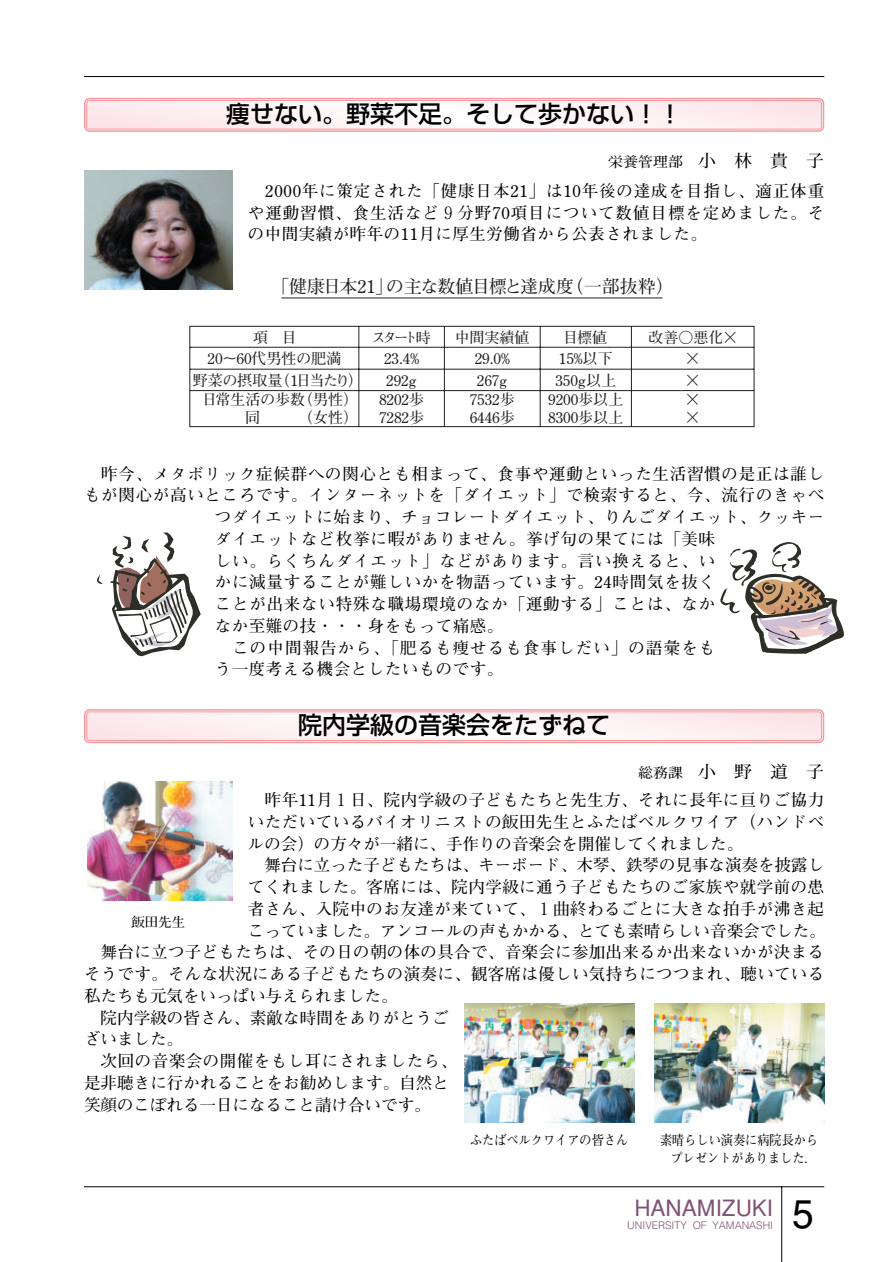
<style>
.page{position:relative;width:893px;height:1262px;background:#fff}
.page>*{position:absolute;margin:0;border:0;box-sizing:border-box;transform-origin:0 0}
.t1{font:39px "Helvetica";color:#000}
.t2{font:500 24px "Shin Go";color:#000}
.t3{font:22.5px "Helvetica";color:#805276}
.t4{font:700 18px "Futo Min A101";letter-spacing:-.015em;color:#231f20}
.t5{font:700 17.1px "Futo Min A101";color:#000;scale:1.05 1}
.t6{font:700 16.5px/21.8px "Futo Min A101";letter-spacing:.025em;color:#000;text-align:justify}
.t7{font:700 16.5px "Futo Min A101";letter-spacing:.045em;color:#000}
.t8{font:700 16.5px "Futo Min A101";color:#000}
.t9{font:700 16.5px "Futo Min A101";letter-spacing:.005em;color:#000}
.t10{font:700 16.5px "Futo Min A101";letter-spacing:.065em;color:#000}
.t11{font:700 15px/21.5px "Futo Min A101";color:#231f20}
.t12{font:700 15px/21.5px "Futo Min A101";letter-spacing:-.205em;color:#231f20;text-align:center}
.t13{font:700 13.5px/18px "Futo Min A101";color:#000;text-align:center;scale:.9 1}
.t14{font:700 13.5px "Futo Min A101";color:#000}
.t15{font:300 10.5px "Helvetica";color:#805276}
.s1{font-size:14.25px}
</style>
<div class="page">
<hr style="left:84px;top:1186px;width:740px;height:1px;background:#000">
<hr style="left:781px;top:1186px;width:1px;height:76px;background:#000">
<div style="left:87px;top:101px;width:734px;height:28px;background:#fdf2f4;border-radius:3px"></div>
<div style="left:84px;top:98px;width:740px;height:34px;border:2px solid #f6989d;border-radius:5px"></div>
<div style="left:86px;top:100px;width:735px;height:29px;border:1px solid #f6989d;border-radius:3px"></div>
<div style="left:87px;top:712px;width:734px;height:28px;background:#fdf2f4;border-radius:3px"></div>
<div style="left:84px;top:709px;width:740px;height:34px;border:2px solid #f6989d;border-radius:5px"></div>
<div style="left:86px;top:711px;width:735px;height:29px;border:1px solid #f6989d;border-radius:3px"></div>
<img style="left:84px;top:170px;width:149px;height:119px">
<img style="left:88px;top:781px;width:145px;height:119px">
<svg style="left:97px;top:575px;width:6px;height:9px"></svg>
<svg style="left:111px;top:532px;width:90px;height:124px"></svg>
<svg style="left:720px;top:542px;width:123px;height:112px"></svg>
<img style="left:464px;top:1003px;width:170px;height:120px">
<img style="left:654px;top:1003px;width:170px;height:120px">
<svg style="left:189px;top:297px;width:565px;height:130px"></svg>
<hr style="left:84px;top:76px;width:740px;height:1px;background:#000">
<h2 class="t2" style="left:226px;top:105px;width:458px">痩せない。野菜不足。そして歩かない！！</h2>
<p class="t5" style="left:608px;top:154px;width:207px"><span class="s1">栄養管理部　</span>小　林　貴　子</p>
<p class="t6" style="left:248px;top:182px;width:578px;text-indent:17px">2000年に策定された「健康日本21」は10年後の達成を目指し、適正体重や運動習慣、食生活など９分野70項目について数値目標を定めました。その中間実績が昨年の11月に厚生労働省から公表されました。</p>
<p class="t4" style="left:271px;top:280px;width:404px">「健康日本21」の主な数値目標と達成度（一部抜粋）</p>
<p class="t11" style="left:253px;top:329px;width:45px">項　目</p>
<p class="t12" style="left:371px;top:329px;width:61px">スタート時<br>23.4%<br>292ｇ</p>
<p class="t11" style="left:379px;top:392px;width:46px;line-height:18px">8202歩<br>7282歩</p>
<p class="t11" style="left:193px;top:350px;width:171px;line-height:21.9px;text-align:center">20～60代男性の肥満<br>野菜の摂取量（1日当たり）</p>
<p class="t11" style="left:202px;top:392px;width:158px;line-height:18px;text-align:right">日常生活の歩数（男性）同　　　（女性）</p>
<p class="t11" style="left:454px;top:329px;width:76px;text-align:center">中間実績値<br>29.0%<br>267ｇ</p>
<p class="t11" style="left:470px;top:392px;width:46px;line-height:18px">7532歩<br>6446歩</p>
<p class="t11" style="left:555px;top:329px;width:62px;text-align:center">目標値<br>15%以下<br>350ｇ以上</p>
<p class="t11" style="left:548px;top:392px;width:76px;line-height:18px">9200歩以上<br>8300歩以上</p>
<p class="t11" style="left:648px;top:329px;width:91px;text-align:center">改善○悪化× ×<br>×</p>
<p class="t11" style="left:685px;top:392px;width:16px;line-height:18px">× ×</p>
<p class="t7" style="left:101px;top:467px;width:724px">昨今、メタボリック症候群への関心とも相まって、食事や運動といった生活習慣の是正は誰し</p>
<p class="t7" style="left:84px;top:489px;width:741px">もが関心が高いところです。インターネットを「ダイエット」で検索すると、今、流行のきゃべ</p>
<p class="t6" style="left:215px;top:508px;width:611px">つダイエットに始まり、チョコレートダイエット、りんごダイエット、クッキー</p>
<p class="t7" style="left:215px;top:533px;width:502px">ダイエットなど枚挙に暇がありません。挙げ句の果てには「美味</p>
<p class="t7" style="left:215px;top:554px;width:502px">しい。らくちんダイエット」などがあります。言い換えると、い</p>
<p class="t7" style="left:215px;top:576px;width:502px">かに減量することが難しいかを物語っています。24時間気を抜く</p>
<p class="t7" style="left:215px;top:598px;width:502px">ことが出来ない特殊な職場環境のなか「運動する」ことは、なか</p>
<p class="t6" style="left:215px;top:617px;width:290px">なか至難の技・・・身をもって痛感。</p>
<p class="t10" style="left:232px;top:641px;width:484px">この中間報告から、「肥るも痩せるも食事しだい」の語彙をも</p>
<p class="t6" style="left:215px;top:660px;width:290px">う一度考える機会としたいものです。</p>
<h2 class="t2" style="left:298px;top:716px;width:314px">院内学級の音楽会をたずねて</h2>
<p class="t5" style="left:638px;top:765px;width:179px"><span class="s1">総務課　</span>小　野　道　子</p>
<p class="t6" style="left:248px;top:791px;width:578px;text-indent:17px">昨年11月１日、院内学級の子どもたちと先生方、それに長年に亘りご協力いただいているバイオリニストの飯田先生とふたばベルクワイア（ハンドベルの会）の方々が一緒に、手作りの音楽会を開催してくれました。</p>
<p class="t8" style="left:264px;top:859px;width:561px">舞台に立った子どもたちは、キーボード、木琴、鉄琴の見事な演奏を披露し</p>
<p class="t6" style="left:248px;top:878px;width:577px">てくれました。客席には、院内学級に通う子どもたちのご家族や就学前の患</p>
<p class="t6" style="left:248px;top:900px;width:577px">者さん、入院中のお友達が来ていて、１曲終わるごとに大きな拍手が沸き起</p>
<p class="t8" style="left:248px;top:924px;width:579px">こっていました。アンコールの声もかかる、とても素晴らしい音楽会でした。</p>
<p class="t6" style="left:101px;top:943px;width:724px">舞台に立つ子どもたちは、その日の朝の体の具合で、音楽会に参加出来るか出来ないかが決まる</p>
<p class="t6" style="left:84px;top:965px;width:741px">そうです。そんな状況にある子どもたちの演奏に、観客席は優しい気持ちにつつまれ、聴いている</p>
<p class="t8" style="left:84px;top:989px;width:315px">私たちも元気をいっぱい与えられました。</p>
<p class="t9" style="left:101px;top:1011px;width:350px">院内学級の皆さん、素敵な時間をありがとうご</p>
<p class="t6" style="left:84px;top:1030px;width:100px">ざいました。</p>
<p class="t6" style="left:101px;top:1052px;width:358px">次回の音楽会の開催をもし耳にされましたら、</p>
<p class="t9" style="left:84px;top:1076px;width:366px">是非聴きに行かれることをお勧めします。自然と</p>
<p class="t8" style="left:84px;top:1098px;width:348px">笑顔のこぼれる一日になること請け合いです。</p>
<p class="t14" style="left:131px;top:917px;width:55px">飯田先生</p>
<p class="t13" style="left:470px;top:1133px;width:177px">ふたばベルクワイアの皆さん</p>
<p class="t13" style="left:660px;top:1133px;width:177px">素晴らしい演奏に病院長からプレゼントがありました.</p>
<h3 class="t3" style="left:634px;top:1199px;width:140px">HANAMIZUKI</h3>
<p class="t15" style="left:627px;top:1221px;width:147px">UNIVERSITY OF YAMANASHI</p>
<h1 class="t1" style="left:792px;top:1199px;width:23px">5</h1>
</div>
